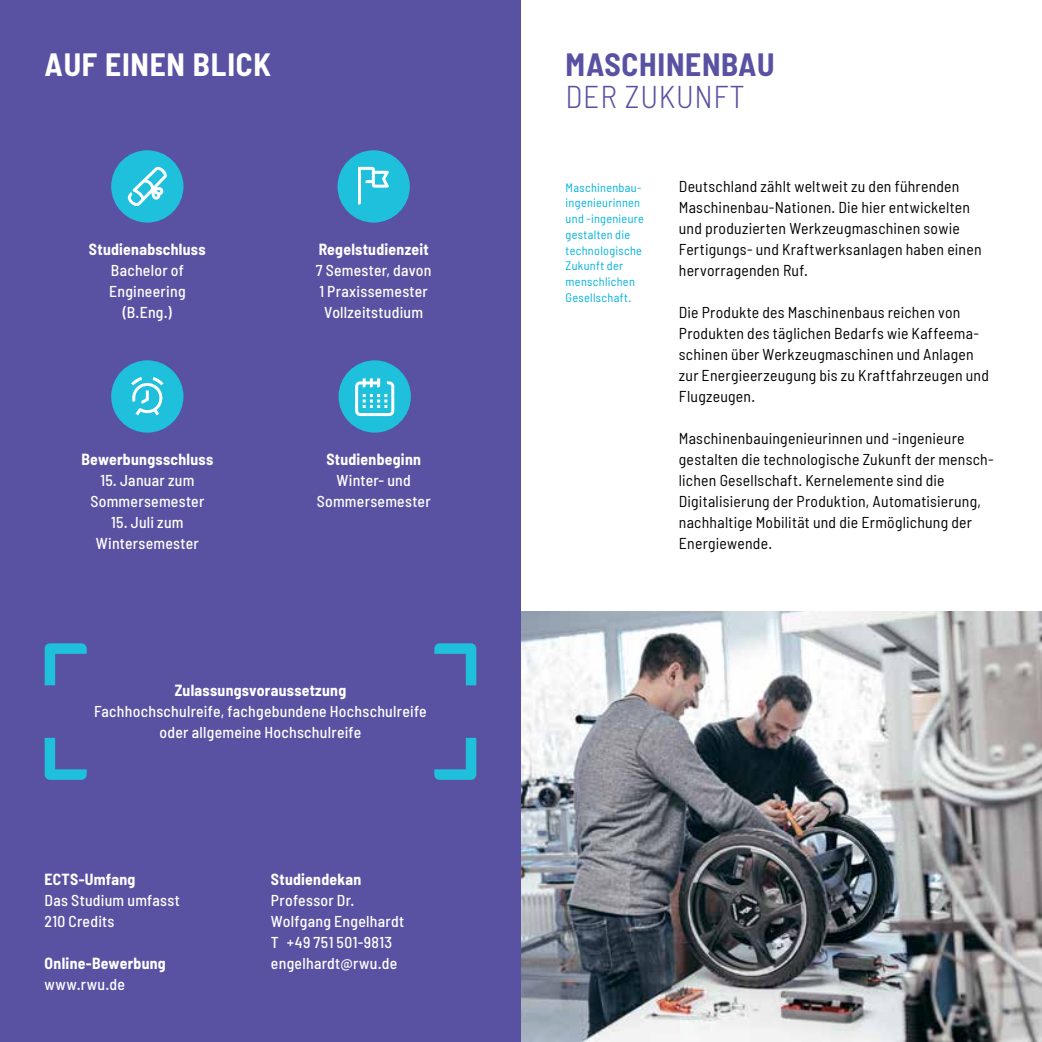
<style>
.page{position:relative;width:1042px;height:1042px;background:#fff}
.page>*{position:absolute;margin:0;border:0;box-sizing:border-box;transform-origin:0 0}
.t1{font:700 semi-condensed 31.5px "Barlow";letter-spacing:.025em;color:#fff}
.t2{font:700 semi-condensed 31.5px "Barlow";letter-spacing:.025em;color:#5951a2}
.t3{font:300 semi-condensed 31.5px "Barlow";letter-spacing:.025em;color:#5951a2}
.t4{font:semi-condensed 15.75px/21px "Barlow";letter-spacing:.015em;color:#000}
.t5{font:500 semi-condensed 15.75px/21px "Barlow";letter-spacing:.015em;color:#fff;text-align:center}
.t6{font:700 semi-condensed 15.75px "Barlow";letter-spacing:.015em;color:#fff}
.t7{font:semi-condensed 12.25px/15.8px "Barlow";letter-spacing:.025em;color:#00b3dc}
</style>
<div class="page">
<div style="left:0;top:0;width:521px;height:1042px;background:#5951a2"></div>
<img style="left:521px;top:612px;width:521px;height:430px">
<svg style="left:434px;top:738px;width:42px;height:42px"></svg>
<svg style="left:45px;top:738px;width:42px;height:42px"></svg>
<svg style="left:45px;top:643px;width:42px;height:42px"></svg>
<svg style="left:434px;top:643px;width:42px;height:42px"></svg>
<div style="left:111px;top:150px;width:72px;height:73px;background:#1fc0db;border-radius:50%"></div>
<svg style="left:128px;top:166px;width:39px;height:40px"></svg>
<div style="left:337px;top:150px;width:73px;height:73px;background:#1fc0db;border-radius:50%"></div>
<svg style="left:358px;top:167px;width:31px;height:37px"></svg>
<div style="left:338px;top:360px;width:73px;height:73px;background:#1fc0db;border-radius:50%"></div>
<svg style="left:355px;top:378px;width:39px;height:38px"></svg>
<div style="left:111px;top:360px;width:72px;height:73px;background:#1fc0db;border-radius:50%"></div>
<svg style="left:131px;top:377px;width:32px;height:38px"></svg>
<h1 class="t1" style="left:45px;top:45px;width:228px">AUF EINEN BLICK</h1>
<p class="t6" style="left:89px;top:239px;width:118px">Studienabschluss</p>
<p class="t5" style="left:109px;top:259px;width:78px">Bachelor of<br>Engineering (B.Eng.)</p>
<p class="t6" style="left:81px;top:449px;width:133px">Bewerbungsschluss</p>
<p class="t5" style="left:90px;top:469px;width:115px">15. Januar zum<br>Sommersemester</p>
<p class="t5" style="left:96px;top:511px;width:105px">15. Juli zum<br>Wintersemester</p>
<p class="t6" style="left:319px;top:239px;width:111px">Regelstudienzeit</p>
<p class="t5" style="left:316px;top:259px;width:117px">7 Semester, davon<br>1 Praxissemester<br>Vollzeitstudium</p>
<p class="t6" style="left:326px;top:449px;width:96px">Studienbeginn</p>
<p class="t5" style="left:317px;top:469px;width:115px">Winter- und<br>Sommersemester</p>
<p class="t6" style="left:175px;top:680px;width:173px">Zulassungsvoraussetzung</p>
<p class="t5" style="left:94px;top:700px;width:334px">Fachhochschulreife, fachgebundene Hochschulreife oder allgemeine Hochschulreife</p>
<p class="t6" style="left:45px;top:869px;width:92px">ECTS-Umfang</p>
<p class="t5" style="left:45px;top:889px;width:137px;text-align:left">Das Studium umfasst<br>210 Credits</p>
<p class="t6" style="left:45px;top:953px;width:123px">Online-Bewerbung</p>
<p class="t5" style="left:45px;top:973px;width:82px">www.rwu.de</p>
<p class="t6" style="left:271px;top:869px;width:92px">Studiendekan</p>
<p class="t5" style="left:271px;top:889px;width:135px;text-align:left">Professor Dr.<br>Wolfgang Engelhardt<br>T +49 751 501-9813 engelhardt@rwu.de</p>
<h1 class="t2" style="left:566px;top:45px;width:211px">MASCHINENBAU</h1>
<h1 class="t3" style="left:566px;top:77px;width:181px">DER ZUKUNFT</h1>
<p class="t7" style="left:566px;top:179px;width:80px">Maschinenbau&shy;ingenieurinnen und -ingenieure gestalten die technologische<br>Zukunft der menschlichen<br>Gesellschaft.</p>
<p class="t4" style="left:679px;top:175px;width:304px">Deutschland zählt weltweit zu den führenden Maschinenbau-Nationen. Die hier entwickelten und produzierten Werkzeugmaschinen sowie Fertigungs- und Kraftwerksanlagen haben einen hervorragenden Ruf.</p>
<p class="t4" style="left:679px;top:301px;width:312px">Die Produkte des Maschinenbaus reichen von Produkten des täglichen Bedarfs wie Kaffeema&shy;schinen über Werkzeugmaschinen und Anlagen zur Energieerzeugung bis zu Kraftfahrzeugen und Flugzeugen.</p>
<p class="t4" style="left:679px;top:427px;width:316px">Maschinenbauingenieurinnen und -ingenieure gestalten die technologische Zukunft der mensch&shy;lichen Gesellschaft. Kernelemente sind die Digitalisierung der Produktion, Automatisierung, nachhaltige Mobilität und die Ermöglichung der Energiewende.</p>
</div>
